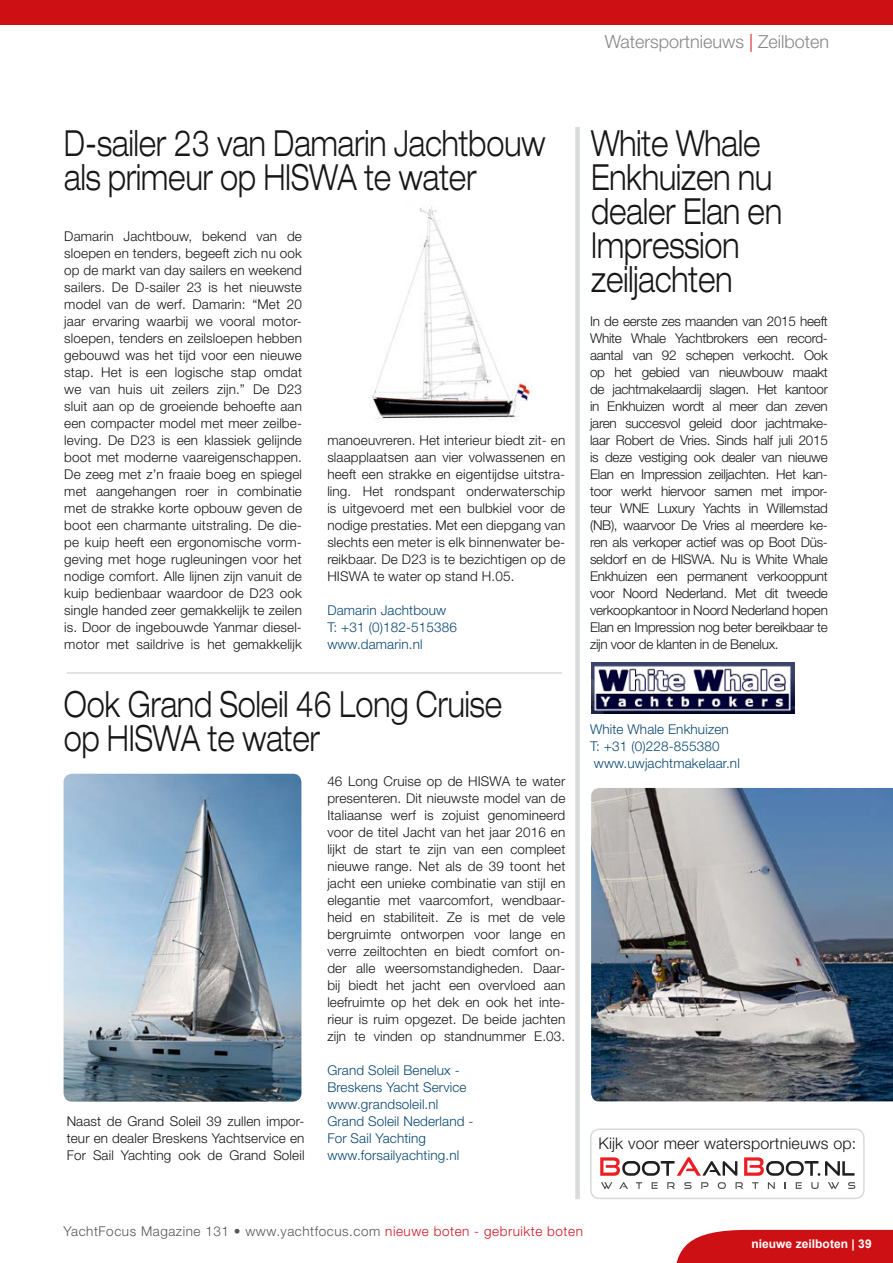
<style>
.page{position:relative;width:893px;height:1263px;background:#fff}
.page>*{position:absolute;margin:0;border:0;box-sizing:border-box;transform-origin:0 0}
.t1{font:300 expanded 36px/34px "Helvetica Neue";color:#181716;scale:.75 1}
.t2{font:300 18px "Helvetica Neue";color:#868786}
.t3{font:300 16.05px "Helvetica Neue";letter-spacing:.01em;color:#181716}
.t4{font:300 13.5px/17px "Helvetica Neue";letter-spacing:.01em;color:#181716;text-align:justify}
.t5{font:300 13.5px/17px "Helvetica Neue";letter-spacing:.01em;color:#0a4871}
.t6{font:300 13.5px "Helvetica Neue";letter-spacing:.04em;color:#565655}
.t7{font:700 12px "Arial";letter-spacing:.005em;color:#fff}
.s1{color:#cd1013}
.s2{color:#ce1a24}
</style>
<div class="page">
<div style="left:0;top:0;width:893px;height:25px;background:#cd1013"></div>
<hr style="left:67px;top:672px;width:495px;height:2px;background:#d9dada">
<div style="left:575px;top:127px;width:5px;height:1072px;background:#d9dada"></div>
<div style="left:676px;top:1230px;width:217px;height:33px;background:#cd1013"></div>
<div style="left:590px;top:1128px;width:275px;height:71px;border:2px solid #d9dada;border-radius:9px"></div>
<svg style="left:600px;top:1157px;width:137px;height:19px"></svg>
<svg style="left:744px;top:1157px;width:110px;height:19px"></svg>
<svg style="left:601px;top:1182px;width:11px;height:7px"></svg>
<svg style="left:619px;top:1182px;width:9px;height:7px"></svg>
<svg style="left:636px;top:1182px;width:6px;height:7px"></svg>
<svg style="left:652px;top:1182px;width:6px;height:7px"></svg>
<svg style="left:667px;top:1182px;width:8px;height:7px"></svg>
<svg style="left:684px;top:1182px;width:7px;height:7px"></svg>
<svg style="left:701px;top:1182px;width:7px;height:7px"></svg>
<svg style="left:718px;top:1182px;width:8px;height:7px"></svg>
<svg style="left:735px;top:1182px;width:8px;height:7px"></svg>
<svg style="left:752px;top:1182px;width:6px;height:7px"></svg>
<svg style="left:768px;top:1182px;width:7px;height:7px"></svg>
<svg style="left:796px;top:1182px;width:6px;height:7px"></svg>
<svg style="left:811px;top:1182px;width:7px;height:7px"></svg>
<svg style="left:828px;top:1182px;width:11px;height:7px"></svg>
<svg style="left:848px;top:1182px;width:7px;height:7px"></svg>
<img style="left:591px;top:662px;width:204px;height:51px">
<img style="left:591px;top:788px;width:302px;height:313px">
<img style="left:64px;top:774px;width:237px;height:328px">
<img style="left:372px;top:206px;width:161px;height:213px">
<h2 class="t2" style="left:605px;top:31px;width:226px">Watersportnieuws <span class="s1">|</span> Zeilboten</h2>
<h1 class="t1" style="left:64px;top:126px;width:643px">D-sailer 23 van Damarin Jachtbouw als primeur op HISWA te water</h1>
<p class="t4" style="left:64px;top:228px;width:239px">Damarin Jachtbouw, bekend van de sloepen en tenders, begeeft zich nu ook op de markt van day sailers en weekend sailers. De D-sailer 23 is het nieuwste model van de werf. Damarin: “Met 20 jaar ervaring waarbij we vooral motor&shy;sloepen, tenders en zeilsloepen hebben gebouwd was het tijd voor een nieuwe stap. Het is een logische stap omdat we van huis uit zeilers zijn.” De D23 sluit aan op de groeiende behoefte aan een compacter model met meer zeilbe&shy;leving. De D23 is een klassiek gelijnde boot met moderne vaareigenschappen.<br>De zeeg met z’n fraaie boeg en spiegel met aangehangen roer in combinatie met de strakke korte opbouw geven de boot een charmante uitstraling. De die&shy;pe kuip heeft een ergonomische vorm&shy;geving met hoge rugleuningen voor het nodige comfort. Alle lijnen zijn vanuit de kuip bedienbaar waardoor de D23 ook single handed zeer gemakkelijk te zeilen is. Door de ingebouwde Yanmar diesel&shy;motor met saildrive is het gemakkelijk</p>
<p class="t4" style="left:327px;top:432px;width:239px">manoeuvreren. Het interieur biedt zit- en slaapplaatsen aan vier volwassenen en heeft een strakke en eigentijdse uitstra&shy;ling. Het rondspant onderwaterschip is uitgevoerd met een bulbkiel voor de nodige prestaties. Met een diepgang van slechts een meter is elk binnenwater be&shy;reikbaar. De D23 is te bezichtigen op de HISWA te water op stand H.05.</p>
<p class="t5" style="left:327px;top:602px;width:131px">Damarin Jachtbouw<br>T: +31 (0)182-515386 www.damarin.nl</p>
<h1 class="t1" style="left:64px;top:687px;width:586px">Ook Grand Soleil 46 Long Cruise op HISWA te water</h1>
<p class="t4" style="left:67px;top:1112px;width:239px">Naast de Grand Soleil 39 zullen impor&shy;teur en dealer Breskens Yachtservice en For Sail Yachting ook de Grand Soleil</p>
<p class="t4" style="left:327px;top:772px;width:240px">46 Long Cruise op de HISWA te water presenteren. Dit nieuwste model van de Italiaanse werf is zojuist genomineerd voor de titel Jacht van het jaar 2016 en lijkt de start te zijn van een compleet nieuwe range. Net als de 39 toont het jacht een unieke combinatie van stijl en elegantie met vaarcomfort, wendbaar&shy;heid en stabiliteit. Ze is met de vele bergruimte ontworpen voor lange en verre zeiltochten en biedt comfort on&shy;der alle weersomstandigheden. Daar&shy;bij biedt het jacht een overvloed aan leefruimte op het dek en ook het inte&shy;rieur is ruim opgezet. De beide jachten zijn te vinden op standnummer E.03.</p>
<p class="t5" style="left:327px;top:1061px;width:148px">Grand Soleil Benelux -<br>Breskens Yacht Service www.grandsoleil.nl<br>Grand Soleil Nederland -<br>For Sail Yachting www.forsailyachting.nl</p>
<h1 class="t1" style="left:591px;top:126px;width:256px">White Whale<br>Enkhuizen nu dealer Elan en<br>Impression zeiljachten</h1>
<p class="t4" style="left:590px;top:313px;width:239px">In de eerste zes maanden van 2015 heeft White Whale Yachtbrokers een record&shy;aantal van 92 schepen verkocht. Ook op het gebied van nieuwbouw maakt de jachtmakelaardij slagen. Het kantoor in Enkhuizen wordt al meer dan zeven jaren succesvol geleid door jachtmake&shy;laar Robert de Vries. Sinds half juli 2015 is deze vestiging ook dealer van nieuwe Elan en Impression zeiljachten. Het kan&shy;toor werkt hiervoor samen met impor&shy;teur WNE Luxury Yachts in Willemstad (NB), waarvoor De Vries al meerdere ke&shy;ren als verkoper actief was op Boot Düs&shy;seldorf en de HISWA. Nu is White Whale Enkhuizen een permanent verkooppunt voor Noord Nederland. Met dit tweede verkoopkantoor in Noord Nederland hopen Elan en Impression nog beter bereikbaar te zijn voor de klanten in de Benelux.</p>
<p class="t5" style="left:590px;top:721px;width:151px">White Whale Enkhuizen<br>T: +31 (0)228-855380 www.uwjachtmakelaar.nl</p>
<p class="t3" style="left:598px;top:1133px;width:259px">Kijk voor meer watersportnieuws op:</p>
<p class="t6" style="left:64px;top:1223px;width:521px">YachtFocus Magazine 131 • www.yachtfocus.com <span class="s2">nieuwe boten - gebruikte boten</span></p>
<p class="t7" style="left:751px;top:1236px;width:122px">nieuwe zeilboten | 39</p>
</div>
